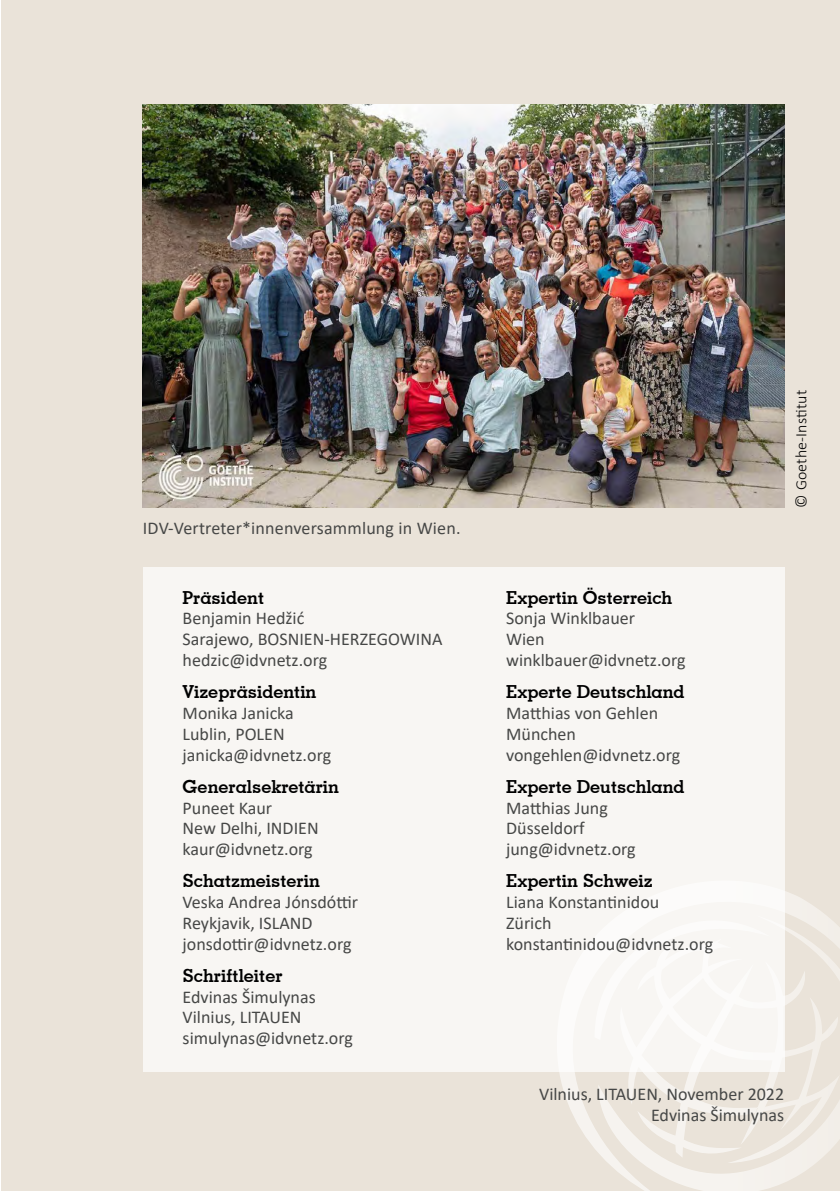
<style>
.page{position:relative;width:840px;height:1191px;background:#fff}
.page>*{position:absolute;margin:0;border:0;box-sizing:border-box;transform-origin:0 0}
.t1{font:18px/20.8px "Calibri";color:#464746}
.t2{font:700 18px "Geometric Slab 703 BT";color:#000}
.t3{font:300 16px "Calibri";letter-spacing:.01em;color:#000}
</style>
<div class="page">
<div style="left:1px;top:0;width:838px;height:1191px;background:#eae3d9"></div>
<div style="left:143px;top:567px;width:640px;height:504px;background:#f8f6f3"></div>
<svg style="left:556px;top:880px;width:269px;height:269px"></svg>
<svg style="left:595px;top:915px;width:244px;height:276px"></svg>
<svg style="left:617px;top:938px;width:222px;height:225px"></svg>
<svg style="left:594px;top:912px;width:176px;height:128px"></svg>
<img style="left:143px;top:105px;width:640px;height:402px">
<p class="t1" style="left:143px;top:517px;width:319px">IDV-Vertreter*innenversammlung in Wien.</p>
<p class="t2" style="left:182px;top:586px;width:83px">Präsident</p>
<p class="t1" style="left:182px;top:607px;width:261px">Benjamin Hedžić<br>Sarajewo, BOSNIEN-HERZEGOWINA hedzic@idvnetz.org</p>
<p class="t2" style="left:182px;top:681px;width:135px">Vizepräsidentin</p>
<p class="t1" style="left:182px;top:702px;width:150px">Monika Janicka<br>Lublin, POLEN janicka@idvnetz.org</p>
<p class="t2" style="left:182px;top:775px;width:158px">Generalsekretärin</p>
<p class="t1" style="left:182px;top:796px;width:137px">Puneet Kaur<br>New Delhi, INDIEN kaur@idvnetz.org</p>
<p class="t2" style="left:182px;top:870px;width:139px">Schatzmeisterin</p>
<p class="t1" style="left:182px;top:891px;width:177px">Veska Andrea Jónsdóttir<br>Reykjavik, ISLAND jonsdottir@idvnetz.org</p>
<p class="t2" style="left:182px;top:964px;width:101px">Schriftleiter</p>
<p class="t1" style="left:182px;top:985px;width:172px">Edvinas Šimulynas<br>Vilnius, LITAUEN simulynas@idvnetz.org</p>
<p class="t2" style="left:506px;top:586px;width:168px">Expertin Österreich</p>
<p class="t1" style="left:506px;top:607px;width:181px">Sonja Winklbauer<br>Wien winklbauer@idvnetz.org</p>
<p class="t2" style="left:506px;top:681px;width:180px">Experte Deutschland</p>
<p class="t1" style="left:506px;top:702px;width:176px">Matthias von Gehlen<br>München vongehlen@idvnetz.org</p>
<p class="t2" style="left:506px;top:775px;width:180px">Experte Deutschland</p>
<p class="t1" style="left:506px;top:796px;width:131px">Matthias Jung<br>Düsseldorf jung@idvnetz.org</p>
<p class="t2" style="left:506px;top:870px;width:148px">Expertin Schweiz</p>
<p class="t1" style="left:506px;top:891px;width:208px">Liana Konstantinidou<br>Zürich konstantinidou@idvnetz.org</p>
<p class="t3" style="left:790px;top:507px;width:119px;rotate:-90deg">© Goethe-Institut</p>
<p class="t1" style="left:539px;top:1083px;width:246px;text-align:right">Vilnius, LITAUEN, November 2022<br>Edvinas Šimulynas</p>
</div>
